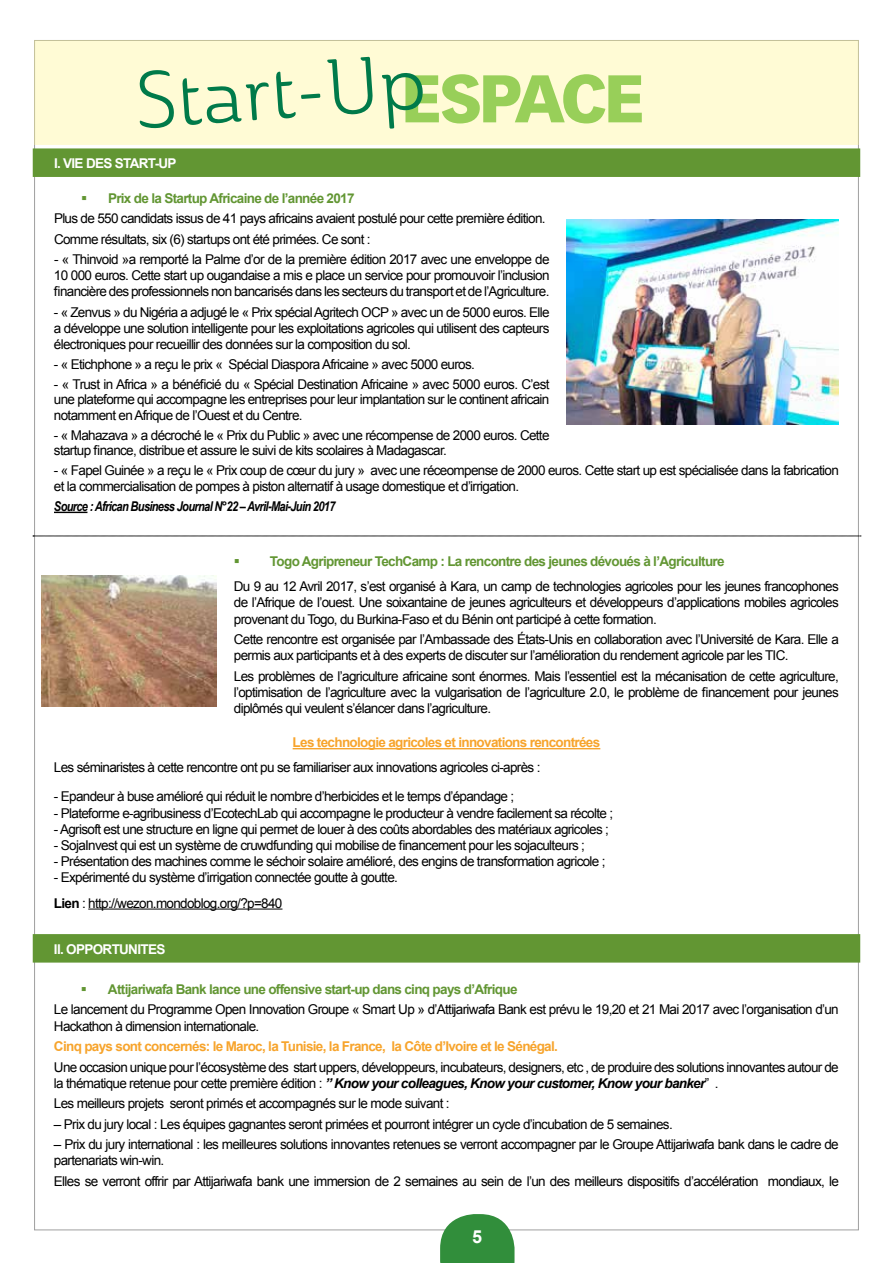
<style>
.page{position:relative;width:893px;height:1263px;background:#fff}
.page>*{position:absolute;margin:0;border:0;box-sizing:border-box;transform-origin:0 0}
.t1{font:78px "Ainslie Nor Boo";color:#007a4a}
.t2{font:900 66px "Vectora LH";letter-spacing:-.05em;color:#98cf59}
.t3{font:700 18px "Arial";color:#fff}
.t4{font:13.5px/16.2px "Arial";letter-spacing:-.05em;color:#000}
.t5{font:700 13.5px "Arial";letter-spacing:-.05em;color:#f7a42c}
.t6{font:italic 700 13.5px "Arial Narrow";letter-spacing:-.05em;color:#000}
.t7{font:700 13.5px "Arial";letter-spacing:-.05em;color:#fff}
.s1{color:#629633}
.s2{font-weight:700;color:#629633}
.s3{font-weight:700}
.s4{font-weight:700;font-style:italic}
</style>
<div class="page">
<svg style="left:440px;top:1214px;width:74px;height:49px;background:#4b9c54"></svg>
<div style="left:33px;top:148px;width:827px;height:29px;background:#629633"></div>
<hr style="left:54px;top:512px;width:33px;height:1px;background:#000">
<svg style="left:33px;top:536px;width:828px;height:1px"></svg>
<hr style="left:293px;top:748px;width:307px;height:1px;background:#f7a42c">
<hr style="left:88px;top:908px;width:194px;height:1px;background:#000">
<div style="left:33px;top:934px;width:827px;height:28px;background:#629633"></div>
<img style="left:567px;top:220px;width:272px;height:204px">
<img style="left:41px;top:575px;width:176px;height:132px">
<div style="left:34px;top:40px;width:824px;height:105px;background:#fffbd5"></div>
<h1 class="t1" style="left:131px;top:54px;width:294px;rotate:-4deg">Start-Up</h1>
<h2 class="t2" style="left:401px;top:58px;width:246px">ESPACE</h2>
<p class="t7" style="left:54px;top:155px;width:124px">I. VIE DES START-UP</p>
<p class="t4" style="left:54px;top:188px;width:493px;line-height:20.4px;text-indent:27px"><span class="s1">▪</span> <span class="s2">Prix de la Startup Africaine de l’année 2017<br></span>Plus de 550 candidats issus de 41 pays africains avaient postulé pour cette première édition.<br>Comme résultats, six (6) startups ont été primées. Ce sont :</p>
<p class="t4" style="left:54px;top:251px;width:497px;text-align:justify">- « Thinvoid »a remporté la Palme d’or de la première édition 2017 avec une enveloppe de 10 000 euros. Cette start up ougandaise a mis e place un service pour promouvoir l’inclusion financière des professionnels non bancarisés dans les secteurs du transport et de l’Agriculture.</p>
<p class="t4" style="left:54px;top:304px;width:497px;text-align:justify">- « Zenvus » du Nigéria a adjugé le « Prix spécial Agritech OCP » avec un de 5000 euros. Elle a développe une solution intelligente pour les exploitations agricoles qui utilisent des capteurs électroniques pour recueillir des données sur la composition du sol.</p>
<p class="t4" style="left:54px;top:356px;width:422px">- « Etichphone » a reçu le prix « Spécial Diaspora Africaine » avec 5000 euros.</p>
<p class="t4" style="left:54px;top:376px;width:497px;line-height:15.6px;text-align:justify">- « Trust in Africa » a bénéficié du « Spécial Destination Africaine » avec 5000 euros. C’est une plateforme qui accompagne les entreprises pour leur implantation sur le continent africain notamment en Afrique de l’Ouest et du Centre.</p>
<p class="t4" style="left:54px;top:427px;width:497px;line-height:15.5px">- « Mahazava » a décroché le « Prix du Public » avec une récompense de 2000 euros. Cette startup finance, distribue et assure le suivi de kits scolaires à Madagascar.</p>
<p class="t4" style="left:54px;top:463px;width:786px;line-height:15.5px">- « Fapel Guinée » a reçu le « Prix coup de cœur du jury » avec une réceompense de 2000 euros. Cette start up est spécialisée dans la fabrication et la commercialisation de pompes à piston alternatif à usage domestique et d’irrigation.</p>
<p class="t6" style="left:54px;top:496px;width:283px">Source : African Business Journal N°22 – Avril-Mai-Juin 2017</p>
<p class="t4" style="left:234px;top:549px;width:606px;line-height:25.2px"><span class="s1">▪</span> <span class="s2">Togo Agripreneur TechCamp : La rencontre des jeunes dévoués à l’Agriculture<br></span>Du 9 au 12 Avril 2017, s’est organisé à Kara, un camp de technologies agricoles pour les jeunes francophones</p>
<p class="t4" style="left:234px;top:595px;width:606px">de l’Afrique de l’ouest. Une soixantaine de jeunes agriculteurs et développeurs d’applications mobiles agricoles provenant du Togo, du Burkina-Faso et du Bénin ont participé à cette formation.</p>
<p class="t4" style="left:234px;top:631px;width:606px">Cette rencontre est organisée par l’Ambassade des États-Unis en collaboration avec l’Université de Kara. Elle a permis aux participants et à des experts de discuter sur l’amélioration du rendement agricole par les TIC.</p>
<p class="t4" style="left:234px;top:668px;width:606px;text-align:justify">Les problèmes de l’agriculture africaine sont énormes. Mais l’essentiel est la mécanisation de cette agriculture, l’optimisation de l’agriculture avec la vulgarisation de l’agriculture 2.0, le problème de financement pour jeunes diplômés qui veulent s’élancer dans l’agriculture.</p>
<p class="t5" style="left:293px;top:733px;width:309px">Les technologie agricoles et innovations rencontrées</p>
<p class="t4" style="left:54px;top:760px;width:488px">Les séminaristes à cette rencontre ont pu se familiariser aux innovations agricoles ci-après :</p>
<p class="t4" style="left:54px;top:789px;width:462px">- Epandeur à buse amélioré qui réduit le nombre d’herbicides et le temps d’épandage ;</p>
<p class="t4" style="left:54px;top:805px;width:561px">- Plateforme e-agribusiness d’EcotechLab qui accompagne le producteur à vendre facilement sa récolte ;</p>
<p class="t4" style="left:54px;top:821px;width:556px">- Agrisoft est une structure en ligne qui permet de louer à des coûts abordables des matériaux agricoles ;</p>
<p class="t4" style="left:54px;top:837px;width:533px">- SojaInvest qui est un système de cruwdfunding qui mobilise de financement pour les sojaculteurs ;</p>
<p class="t4" style="left:54px;top:853px;width:553px">- Présentation des machines comme le séchoir solaire amélioré, des engins de transformation agricole ;</p>
<p class="t4" style="left:54px;top:865px;width:345px;line-height:25.2px">- Expérimenté du système d’irrigation connectée goutte à goutte.<br><span class="s3">Lien</span> : http://wezon.mondoblog.org/?p=840</p>
<p class="t7" style="left:54px;top:940px;width:113px">II. OPPORTUNITES</p>
<p class="t4" style="left:54px;top:979px;width:786px;line-height:20.4px;text-indent:27px"><span class="s1">▪</span> <span class="s2">Attijariwafa Bank lance une offensive start-up dans cinq pays d’Afrique<br></span>Le lancement du Programme Open Innovation Groupe « Smart Up » d’Attijariwafa Bank est prévu le 19,20 et 21 Mai 2017 avec l’organisation d’un</p>
<p class="t4" style="left:54px;top:1018px;width:207px">Hackathon à dimension internationale.</p>
<p class="t5" style="left:54px;top:1037px;width:505px">Cinq pays sont concernés: le Maroc, la Tunisie, la France, la Côte d’Ivoire et le Sénégal.</p>
<p class="t4" style="left:54px;top:1059px;width:786px">Une occasion unique pour l’écosystème des start uppers, développeurs, incubateurs, designers, etc , de produire des solutions innovantes autour de la thématique retenue pour cette première édition : <span class="s4">” Know your colleagues, Know your customer, Know your banker</span>” .</p>
<p class="t4" style="left:54px;top:1095px;width:397px">Les meilleurs projets seront primés et accompagnés sur le mode suivant :</p>
<p class="t4" style="left:54px;top:1116px;width:620px">– Prix du jury local : Les équipes gagnantes seront primées et pourront intégrer un cycle d’incubation de 5 semaines.</p>
<p class="t4" style="left:54px;top:1136px;width:786px">– Prix du jury international : les meilleures solutions innovantes retenues se verront accompagner par le Groupe Attijariwafa bank dans le cadre de partenariats win-win.</p>
<p class="t4" style="left:54px;top:1173px;width:786px">Elles se verront offrir par Attijariwafa bank une immersion de 2 semaines au sein de l’un des meilleurs dispositifs d’accélération mondiaux, le</p>
<h3 class="t3" style="left:472px;top:1225px;width:12px">5</h3>
</div>
